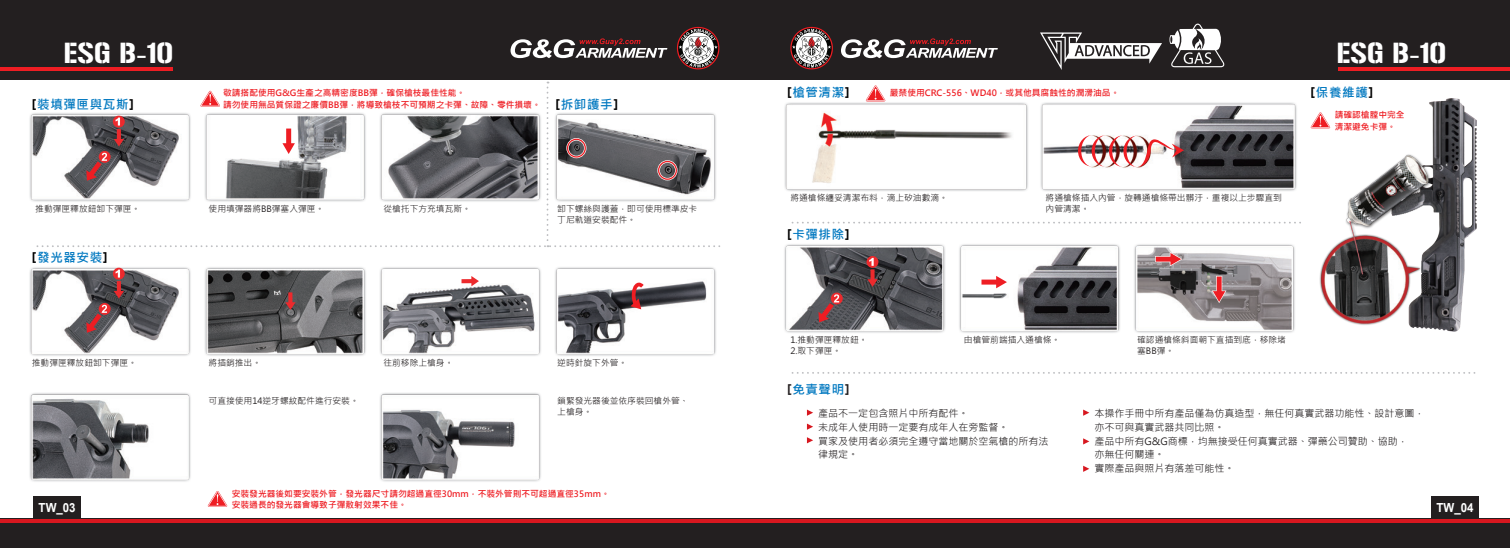
<style>
.page{position:relative;width:1510px;height:548px;background:#fff}
.page>*{position:absolute;margin:0;border:0;box-sizing:border-box;transform-origin:0 0}
.t1{font:28.75px "Gunplay";color:#fff}
.t2{font:700 12.5px "Microsoft Jheng Hei";letter-spacing:.05em;color:#0078c0}
.t3{font:700 12.5px "Arial";color:#fff;scale:.92 1}
.t4{font:10px/13.8px "Microsoft Jheng Hei";color:#231f20}
.t5{font:8.75px/11.2px "Microsoft Jheng Hei";color:#231f20}
.t6{font:700 8.75px/11.2px "Microsoft Jheng Hei";color:#ee1d23}
.s1{font-family:"DIN Pro";color:#000}
.s2{font-family:"DIN Pro";color:#231f20}
</style>
<div class="page">
<img style="left:21px;top:79px;width:1467px;height:439px">
<div style="left:0;top:0;width:1509px;height:79px;background:#231f20"></div>
<hr style="left:0;top:67px;width:172px;height:4px;background:#ee1d23">
<hr style="left:1338px;top:67px;width:171px;height:4px;background:#ee1d23">
<div style="left:0;top:518px;width:1509px;height:29px;background:#231f20"></div>
<hr style="left:0;top:522px;width:1509px;height:1px;background:#d7171f">
<svg style="left:841px;top:38px;width:156px;height:20px"></svg>
<svg style="left:510px;top:38px;width:157px;height:20px"></svg>
<svg style="left:1169px;top:24px;width:55px;height:43px"></svg>
<div style="left:33px;top:495px;width:48px;height:27px;background:#231f20"></div>
<div style="left:1431px;top:495px;width:47px;height:27px;background:#231f20"></div>
<svg style="left:1040px;top:32px;width:122px;height:38px"></svg>
<hr style="left:0;top:519px;width:1509px;height:3px;background:#d7171f">
<svg style="left:677px;top:27px;width:42px;height:42px"></svg>
<svg style="left:790px;top:27px;width:43px;height:42px"></svg>
<svg style="left:866px;top:85px;width:19px;height:16px"></svg>
<svg style="left:1310px;top:112px;width:20px;height:16px"></svg>
<svg style="left:1078px;top:125px;width:106px;height:42px"></svg>
<svg style="left:866px;top:256px;width:12px;height:12px"></svg>
<svg style="left:867px;top:258px;width:10px;height:29px"></svg>
<svg style="left:831px;top:292px;width:11px;height:12px"></svg>
<svg style="left:818px;top:294px;width:21px;height:28px"></svg>
<div style="left:981px;top:279px;width:17px;height:5px;background:#ee1d23"></div>
<svg style="left:996px;top:276px;width:11px;height:12px"></svg>
<svg style="left:1155px;top:252px;width:27px;height:14px"></svg>
<svg style="left:792px;top:221px;width:508px;height:2px"></svg>
<svg style="left:792px;top:372px;width:683px;height:1px"></svg>
<svg style="left:807px;top:409px;width:6px;height:6px"></svg>
<svg style="left:1083px;top:409px;width:6px;height:6px"></svg>
<svg style="left:1083px;top:438px;width:6px;height:6px"></svg>
<svg style="left:1083px;top:465px;width:6px;height:6px"></svg>
<svg style="left:807px;top:423px;width:6px;height:6px"></svg>
<svg style="left:807px;top:437px;width:6px;height:6px"></svg>
<svg style="left:208px;top:490px;width:19px;height:16px"></svg>
<svg style="left:285px;top:292px;width:11px;height:18px"></svg>
<svg style="left:461px;top:276px;width:18px;height:10px"></svg>
<svg style="left:113px;top:267px;width:12px;height:12px"></svg>
<svg style="left:114px;top:269px;width:10px;height:29px"></svg>
<div style="left:99px;top:303px;width:12px;height:12px;background:#ec2a2d;border-radius:50%"></div>
<svg style="left:86px;top:304px;width:21px;height:28px"></svg>
<svg style="left:1211px;top:276px;width:15px;height:27px"></svg>
<svg style="left:630px;top:281px;width:17px;height:28px"></svg>
<svg style="left:37px;top:82px;width:684px;height:165px"></svg>
<h1 class="t1" style="left:64px;top:32px;width:111px">ESG B-10</h1>
<h1 class="t1" style="left:1336px;top:32px;width:111px">ESG B-10</h1>
<p class="t6" style="left:223px;top:87px;width:319px">敬請搭配使用G&amp;G生產之高精密度BB彈，確保槍枝最佳性能。<br>請勿使用無品質保證之廉價BB彈，將導致槍枝不可預期之卡彈、故障、零件損壞。</p>
<h2 class="t2" style="left:32px;top:96px;width:103px"><span class="s1">[</span>裝填彈匣與瓦斯<span class="s1">]</span></h2>
<h2 class="t2" style="left:555px;top:96px;width:64px"><span class="s1">[</span>拆卸護手<span class="s1">]</span></h2>
<p class="t5" style="left:35px;top:203px;width:106px">推動彈匣釋放鈕卸下彈匣。</p>
<p class="t5" style="left:209px;top:203px;width:117px">使用填彈器將BB彈塞入彈匣。</p>
<h2 class="t2" style="left:32px;top:249px;width:77px"><span class="s1">[</span>發光器安裝<span class="s1">]</span></h2>
<p class="t5" style="left:383px;top:203px;width:89px">從槍托下方充填瓦斯。</p>
<p class="t5" style="left:557px;top:203px;width:141px">卸下螺絲與護蓋，即可使用標準皮卡丁尼軌道安裝配件。</p>
<p class="t5" style="left:32px;top:356px;width:106px">推動彈匣釋放鈕卸下彈匣。</p>
<p class="t5" style="left:209px;top:356px;width:54px">將插銷推出。</p>
<p class="t5" style="left:383px;top:356px;width:71px">往前移除上槍身。</p>
<p class="t5" style="left:557px;top:356px;width:71px">逆時針旋下外管。</p>
<p class="t5" style="left:209px;top:394px;width:152px">可直接使用14逆牙螺紋配件進行安裝。</p>
<p class="t5" style="left:557px;top:394px;width:133px">鎖緊發光器後並依序裝回槍外管、上槍身。</p>
<h2 class="t2" style="left:787px;top:85px;width:64px"><span class="s1">[</span>槍管清潔<span class="s1">]</span></h2>
<p class="t6" style="left:890px;top:87px;width:231px">嚴禁使用CRC-556、WD40，或其他具腐蝕性的潤滑油品。</p>
<p class="t5" style="left:790px;top:192px;width:159px">將通槍條纏妥清潔布料，滴上矽油數滴。</p>
<p class="t5" style="left:1045px;top:192px;width:238px">將通槍條插入內管，旋轉通槍條帶出髒汙，重複以上步驟直到內管清潔。</p>
<h2 class="t2" style="left:787px;top:226px;width:64px"><span class="s1">[</span>卡彈排除<span class="s1">]</span></h2>
<h2 class="t2" style="left:1310px;top:85px;width:64px"><span class="s1">[</span>保養維護<span class="s1">]</span></h2>
<p class="t6" style="left:1334px;top:109px;width:71px">請確認槍膛中完全清潔避免卡彈。</p>
<p class="t5" style="left:790px;top:334px;width:79px">1.推動彈匣釋放鈕。<br>2.取下彈匣。</p>
<h2 class="t2" style="left:787px;top:381px;width:64px"><span class="s2">[</span>免責聲明<span class="s2">]</span></h2>
<p class="t5" style="left:964px;top:334px;width:98px">由槍管前端插入通槍條。</p>
<p class="t5" style="left:1137px;top:334px;width:150px">確認通槍條斜面朝下直插到底，移除堵塞BB彈。</p>
<p class="t4" style="left:818px;top:406px;width:231px">產品不一定包含照片中所有配件。<br>未成年人使用時一定要有成年人在旁監督。<br>買家及使用者必須完全遵守當地關於空氣槍的所有法律規定。</p>
<p class="t4" style="left:1094px;top:406px;width:331px">本操作手冊中所有產品僅為仿真造型，無任何真實武器功能性、設計意圖，亦不可與真實武器共同比照。<br>產品中所有G&amp;G商標，均無接受任何真實武器、彈藥公司贊助、協助，<br>亦無任何關連。<br>實際產品與照片有落差可能性。</p>
<p class="t6" style="left:232px;top:488px;width:379px">安裝發光器後如要安裝外管，發光器尺寸請勿超過直徑30mm，不裝外管則不可超過直徑35mm。安裝過長的發光器會導致子彈散射效果不佳。</p>
<h2 class="t3" style="left:39px;top:498px;width:42px">TW_03</h2>
<h2 class="t3" style="left:1436px;top:498px;width:42px">TW_04</h2>
</div>
